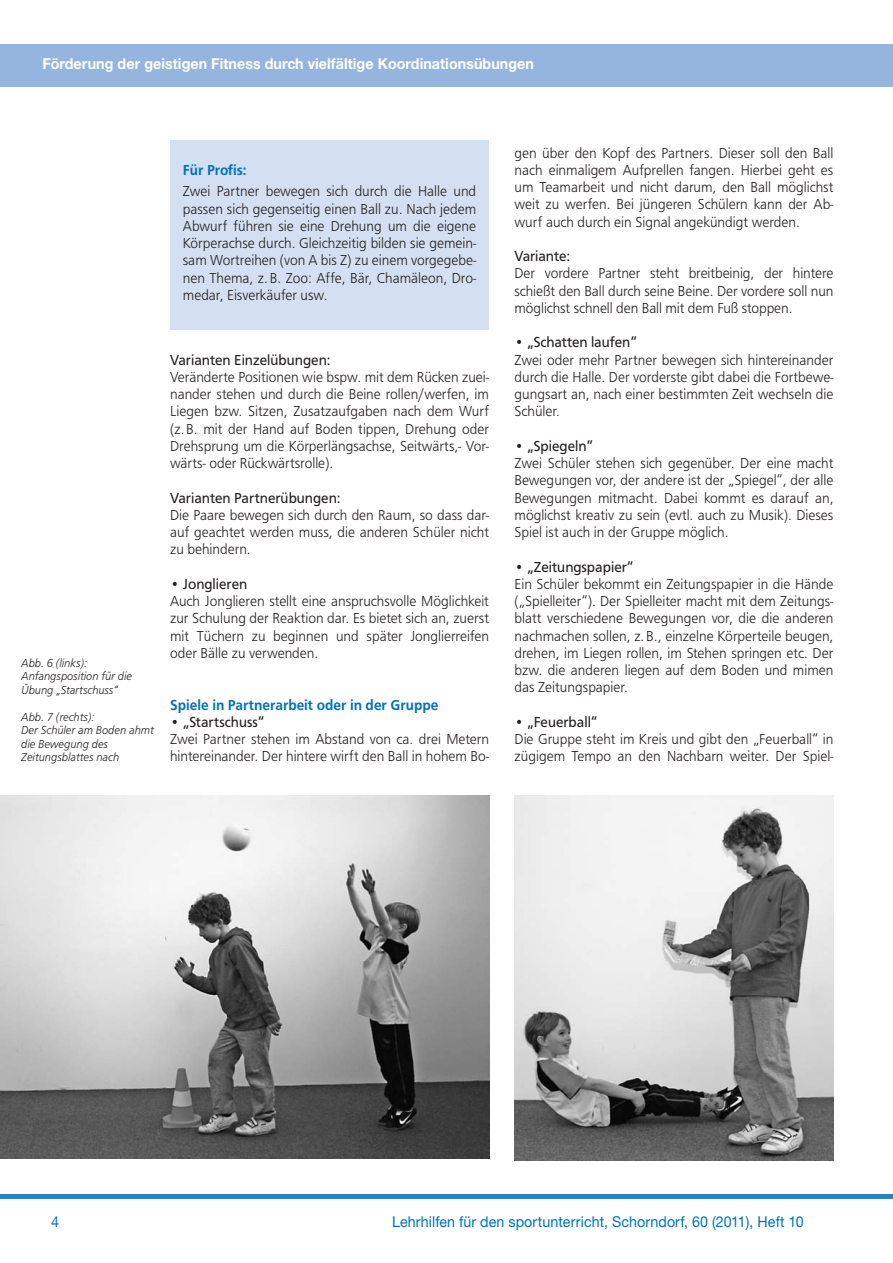
<style>
.page{position:relative;width:893px;height:1263px;background:#fff}
.page>*{position:absolute;margin:0;border:0;box-sizing:border-box;transform-origin:0 0}
.t1{font:300 15px/17.2px "Frutus T";color:#231f20;scale:.95 1}
.t2{font:700 15px "Helvetica Neue CE";letter-spacing:.005em;color:#fff;scale:.95 1}
.t3{font:15px "Helvetica Neue CE";letter-spacing:.005em;color:#0072bc;scale:.95 1}
.t4{font:500 15px "Frutus T";color:#0072bc;scale:.95 1}
.t5{font:italic 300 12px/13.5px "Frutus T";color:#231f20;scale:.95 1}
.s1{font-weight:500;color:#0072bc}
.s2{font-weight:400}
</style>
<div class="page">
<div style="left:0;top:44px;width:893px;height:43px;background:#95b5de"></div>
<div style="left:0;top:1194px;width:893px;height:5px;background:#2783c5"></div>
<div style="left:170px;top:140px;width:319px;height:190px;background:#d4e0f1"></div>
<img style="left:0;top:796px;width:489px;height:362px">
<img style="left:514px;top:796px;width:319px;height:365px">
<p class="t2" style="left:43px;top:54px;width:519px">Förderung der geistigen Fitness durch vielfältige Koordinationsübungen</p>
<p class="t1" style="left:183px;top:159px;width:310px;line-height:21.5px"><span class="s1">Für Profis:<br></span>Zwei Partner bewegen sich durch die Halle und</p>
<p class="t1" style="left:183px;top:200px;width:310px;text-align:justify">passen sich gegenseitig einen Ball zu. Nach jedem Abwurf führen sie eine Drehung um die eigene Körperachse durch. Gleichzeitig bilden sie gemein&shy;sam Wortreihen (von A bis Z) zu einem vorgegebe&shy;nen Thema, z.B. Zoo: Affe, Bär, Chamäleon, Dro&shy;medar, Eisverkäufer usw.</p>
<p class="t5" style="left:21px;top:656px;width:118px">Abb. 6 (links):<br>Anfangsposition für die<br>Übung „Startschuss“</p>
<p class="t5" style="left:21px;top:710px;width:141px">Abb. 7 (rechts):<br>Der Schüler am Boden ahmt die Bewegung des<br>Zeitungsblattes nach</p>
<p class="t1" style="left:170px;top:351px;width:337px"><span class="s2">Varianten Einzelübungen:<br></span>Veränderte Positionen wie bspw. mit dem Rücken zuei&shy;nander stehen und durch die Beine rollen/werfen, im Liegen bzw. Sitzen, Zusatzaufgaben nach dem Wurf (z.B. mit der Hand auf Boden tippen, Drehung oder Drehsprung um die Körperlängsachse, Seitwärts,- Vor&shy;wärts- oder Rückwärtsrolle).</p>
<p class="t1" style="left:170px;top:489px;width:337px"><span class="s2">Varianten Partnerübungen:<br></span>Die Paare bewegen sich durch den Raum, so dass dar&shy;auf geachtet werden muss, die anderen Schüler nicht zu behindern.</p>
<p class="t1" style="left:170px;top:575px;width:337px"><span class="s2">• Jonglieren<br></span>Auch Jonglieren stellt eine anspruchsvolle Möglichkeit zur Schulung der Reaktion dar. Es bietet sich an, zuerst mit Tüchern zu beginnen und später Jonglierreifen oder Bälle zu verwenden.</p>
<p class="t4" style="left:170px;top:696px;width:284px">Spiele in Partnerarbeit oder in der Gruppe</p>
<p class="t1" style="left:170px;top:713px;width:337px"><span class="s2">• „Startschuss“<br></span>Zwei Partner stehen im Abstand von ca. drei Metern hintereinander. Der hintere wirft den Ball in hohem Bo-</p>
<p class="t1" style="left:514px;top:144px;width:337px;text-align:justify">gen über den Kopf des Partners. Dieser soll den Ball nach einmaligem Aufprellen fangen. Hierbei geht es um Teamarbeit und nicht darum, den Ball möglichst weit zu werfen. Bei jüngeren Schülern kann der Ab&shy;wurf auch durch ein Signal angekündigt werden.</p>
<p class="t1" style="left:514px;top:247px;width:337px"><span class="s2">Variante:<br></span>Der vordere Partner steht breitbeinig, der hintere schießt den Ball durch seine Beine. Der vordere soll nun möglichst schnell den Ball mit dem Fuß stoppen.</p>
<p class="t1" style="left:514px;top:333px;width:337px"><span class="s2">• „Schatten laufen“<br></span>Zwei oder mehr Partner bewegen sich hintereinander durch die Halle. Der vorderste gibt dabei die Fortbewe&shy;gungsart an, nach einer bestimmten Zeit wechseln die Schüler.</p>
<p class="t1" style="left:514px;top:437px;width:337px"><span class="s2">• „Spiegeln“<br></span>Zwei Schüler stehen sich gegenüber. Der eine macht Bewegungen vor, der andere ist der „Spiegel“, der alle Bewegungen mitmacht. Dabei kommt es darauf an, möglichst kreativ zu sein (evtl. auch zu Musik). Dieses Spiel ist auch in der Gruppe möglich.</p>
<p class="t1" style="left:514px;top:558px;width:337px"><span class="s2">• „Zeitungspapier“<br></span>Ein Schüler bekommt ein Zeitungspapier in die Hände („Spielleiter“). Der Spielleiter macht mit dem Zeitungs&shy;blatt verschiedene Bewegungen vor, die die anderen nachmachen sollen, z.B., einzelne Körperteile beugen, drehen, im Liegen rollen, im Stehen springen etc. Der bzw. die anderen liegen auf dem Boden und mimen das Zeitungspapier.</p>
<p class="t1" style="left:514px;top:713px;width:337px"><span class="s2">• „Feuerball“<br></span>Die Gruppe steht im Kreis und gibt den „Feuerball“ in zügigem Tempo an den Nachbarn weiter. Der Spiel-</p>
<p class="t3" style="left:51px;top:1213px;width:10px">4</p>
<p class="t3" style="left:392px;top:1213px;width:435px">Lehrhilfen für den sportunterricht, Schorndorf, 60 (2011), Heft 10</p>
</div>
